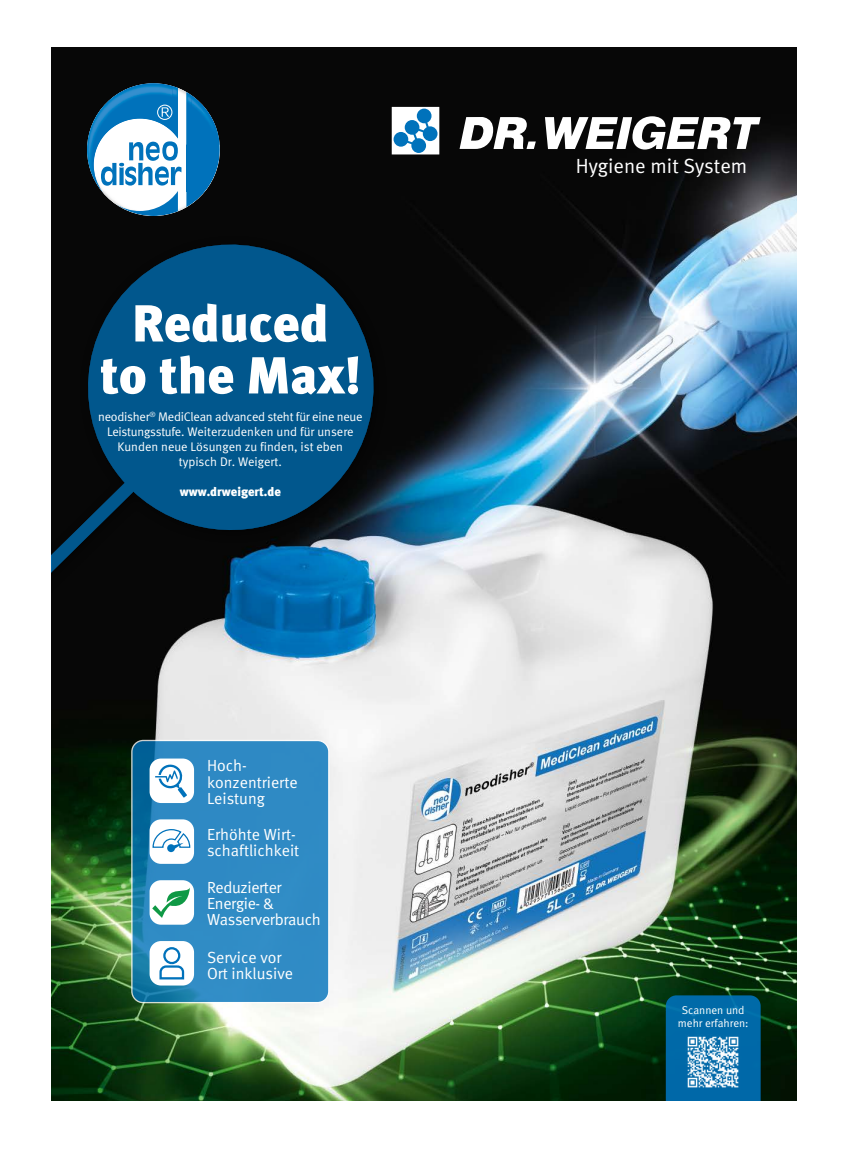
<style>
.page{position:relative;width:851px;height:1170px;background:#fff}
.page>*{position:absolute;margin:0;border:0;box-sizing:border-box;transform-origin:0 0}
.t1{font:52px/52px "Meta Black CELF";color:#fff;text-align:center}
.t2{font:20.5px "Meta Normal CELF";color:#fff}
.t3{font:16.12px/16.1px "Meta Normal CELF";color:#fff}
.t4{font:16.12px/16.1px "Meta Normal CELF";letter-spacing:-.02em;color:#fff}
.t5{font:12.5px/15px "Meta Normal LF";color:#fff;text-align:center}
.t6{font:12.5px "Meta Black CELF";color:#fff}
.t7{font:11.25px/12.5px "Meta Normal CELF";color:#fff;text-align:center}
</style>
<div class="page">
<img style="left:51px;top:48px;width:744px;height:1052px">
<svg style="left:459px;top:117px;width:76px;height:32px"></svg>
<svg style="left:545px;top:116px;width:215px;height:33px"></svg>
<div style="left:392px;top:108px;width:46px;height:46px;background:#fff"></div>
<div style="left:391px;top:107px;width:48px;height:47px;border:1px solid #fff"></div>
<div style="left:417px;top:109px;width:14px;height:14px;background:#0072bb;border-radius:50%"></div>
<svg style="left:411px;top:138px;width:15px;height:15px"></svg>
<div style="left:423px;top:126px;width:14px;height:15px;background:#0072bb;border-radius:50%"></div>
<svg style="left:393px;top:132px;width:15px;height:15px"></svg>
<svg style="left:398px;top:113px;width:35px;height:36px"></svg>
<svg style="left:87px;top:83px;width:133px;height:133px"></svg>
<div style="left:665px;top:995px;width:95px;height:105px;background:#0069a8"></div>
<img style="left:685px;top:1034px;width:55px;height:55px">
<svg style="left:132px;top:740px;width:197px;height:262px;background:#2c88c0"></svg>
<div style="left:131px;top:739px;width:198px;height:264px;border:1px solid #fff;border-radius:11px"></div>
<div style="left:149px;top:758px;width:45px;height:45px;background:#fff;border-radius:11px"></div>
<div style="left:149px;top:819px;width:45px;height:44px;background:#fff;border-radius:11px"></div>
<div style="left:149px;top:880px;width:45px;height:44px;background:#fff;border-radius:11px"></div>
<div style="left:149px;top:940px;width:45px;height:45px;background:#fff;border-radius:11px"></div>
<svg style="left:155px;top:764px;width:32px;height:33px"></svg>
<svg style="left:152px;top:887px;width:38px;height:30px"></svg>
<svg style="left:159px;top:947px;width:26px;height:33px"></svg>
<svg style="left:152px;top:829px;width:39px;height:23px"></svg>
<div style="left:51px;top:235px;width:336px;height:414px;background:#000;opacity:.53"></div>
<svg style="left:51px;top:224px;width:342px;height:413px;background:#083a5a"></svg>
<h1 class="t1" style="left:99px;top:297px;width:263px">Reduced<br>to the Max!</h1>
<p class="t5" style="left:98px;top:409px;width:266px">neodisher<sup>®</sup> MediClean advanced steht für eine neue Leistungsstufe. Weiterzudenken und für unsere Kunden neue Lösungen zu finden, ist eben typisch Dr. Weigert.</p>
<p class="t6" style="left:180px;top:484px;width:103px">www.drweigert.de</p>
<p class="t3" style="left:207px;top:757px;width:92px">Hoch&shy;konzentrierte<br>Leistung</p>
<p class="t3" style="left:207px;top:826px;width:94px">Erhöhte Wirt&shy;schaftlichkeit</p>
<p class="t4" style="left:207px;top:879px;width:115px">Reduzierter<br>Energie- &amp;<br>Wasserverbrauch</p>
<p class="t3" style="left:207px;top:949px;width:88px">Service vor<br>Ort inklusive</p>
<h2 class="t2" style="left:575px;top:153px;width:173px">Hygiene mit System</h2>
<p class="t7" style="left:677px;top:1004px;width:72px">Scannen und mehr erfahren:</p>
</div>
